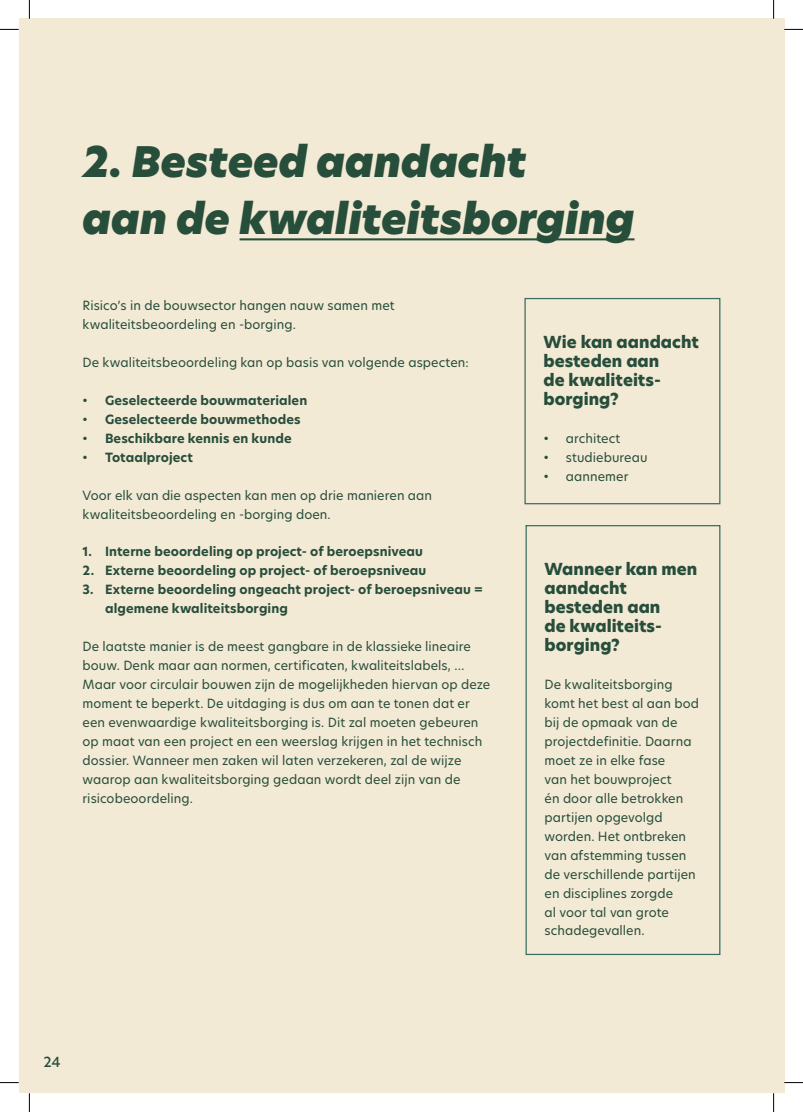
<style>
.page{position:relative;width:803px;height:1112px;background:#fff}
.page>*{position:absolute;margin:0;border:0;box-sizing:border-box;transform-origin:0 0}
.t1{font:italic 41.25px/56.8px "New Hero Super";color:#274e3b}
.t2{font:800 16.25px/18.9px "New Hero";color:#274e3b}
.t3{font:500 13.75px "New Hero";color:#274e3b}
.t4{font:12.5px/18.9px "New Hero";letter-spacing:.005em;color:#274e3b}
.t5{font:700 12.5px/18.9px "New Hero";letter-spacing:.01em;color:#274e3b}
</style>
<div class="page">
<div style="left:19px;top:19px;width:765px;height:1073px;background:#f3ead5"></div>
<hr style="left:240px;top:238px;width:394px;height:2px;background:#274e3b">
<div style="left:524px;top:298px;width:196px;height:206px;border:1px solid #376e62"></div>
<div style="left:525px;top:525px;width:195px;height:429px;border:1px solid #376e62"></div>
<svg style="left:0;top:29px;width:19px;height:1px"></svg>
<svg style="left:784px;top:29px;width:19px;height:1px"></svg>
<svg style="left:0;top:1082px;width:19px;height:1px"></svg>
<svg style="left:784px;top:1081px;width:19px;height:2px"></svg>
<svg style="left:29px;top:0;width:1px;height:19px"></svg>
<svg style="left:29px;top:1092px;width:1px;height:19px"></svg>
<svg style="left:773px;top:0;width:1px;height:19px"></svg>
<svg style="left:773px;top:1092px;width:1px;height:19px"></svg>
<h1 class="t1" style="left:83px;top:134px;width:553px">2. Besteed aandacht<br>aan de kwaliteitsborging</h1>
<p class="t4" style="left:83px;top:295px;width:314px">Risico’s in de bouwsector hangen nauw samen met kwaliteitsbeoordeling en -borging.</p>
<p class="t4" style="left:83px;top:352px;width:388px">De kwaliteitsbeoordeling kan op basis van volgende aspecten:</p>
<p class="t5" style="left:83px;top:390px;width:226px">• Geselecteerde bouwmaterialen</p>
<p class="t5" style="left:83px;top:409px;width:220px">• Geselecteerde bouwmethodes</p>
<p class="t5" style="left:83px;top:428px;width:211px">• Beschikbare kennis en kunde</p>
<p class="t5" style="left:83px;top:447px;width:112px">• Totaalproject</p>
<p class="t4" style="left:83px;top:485px;width:351px">Voor elk van die aspecten kan men op drie manieren aan kwaliteitsbeoordeling en -borging doen.</p>
<p class="t5" style="left:83px;top:542px;width:342px">1. Interne beoordeling op project- of beroepsniveau</p>
<p class="t5" style="left:83px;top:561px;width:345px">2. Externe beoordeling op project- of beroepsniveau</p>
<p class="t5" style="left:105px;top:580px;width:379px;text-indent:-22px">3. Externe beoordeling ongeacht project- of beroepsniveau = algemene kwaliteitsborging</p>
<p class="t4" style="left:83px;top:636px;width:409px">De laatste manier is de meest gangbare in de klassieke lineaire bouw. Denk maar aan normen, certificaten, kwaliteitslabels, … Maar voor circulair bouwen zijn de mogelijkheden hiervan op deze moment te beperkt. De uitdaging is dus om aan te tonen dat er een evenwaardige kwaliteitsborging is. Dit zal moeten gebeuren op maat van een project en een weerslag krijgen in het technisch dossier. Wanneer men zaken wil laten verzekeren, zal de wijze waarop aan kwaliteitsborging gedaan wordt deel zijn van de risicobeoordeling.</p>
<h2 class="t2" style="left:543px;top:332px;width:157px">Wie kan aandacht besteden aan<br>de kwaliteits&shy;borging?</h2>
<p class="t4" style="left:543px;top:428px;width:78px">• architect</p>
<p class="t4" style="left:543px;top:447px;width:106px">• studiebureau</p>
<p class="t4" style="left:543px;top:466px;width:87px">• aannemer</p>
<h2 class="t2" style="left:544px;top:560px;width:154px">Wanneer kan men aandacht besteden aan<br>de kwaliteits&shy;borging?</h2>
<p class="t4" style="left:544px;top:674px;width:156px">De kwaliteitsborging komt het best al aan bod bij de opmaak van de projectdefinitie. Daarna moet ze in elke fase<br>van het bouwproject<br>én door alle betrokken partijen opgevolgd worden. Het ontbreken van afstemming tussen de verschillende partijen en disciplines zorgde<br>al voor tal van grote schadegevallen.</p>
<p class="t3" style="left:44px;top:1051px;width:19px">24</p>
</div>
